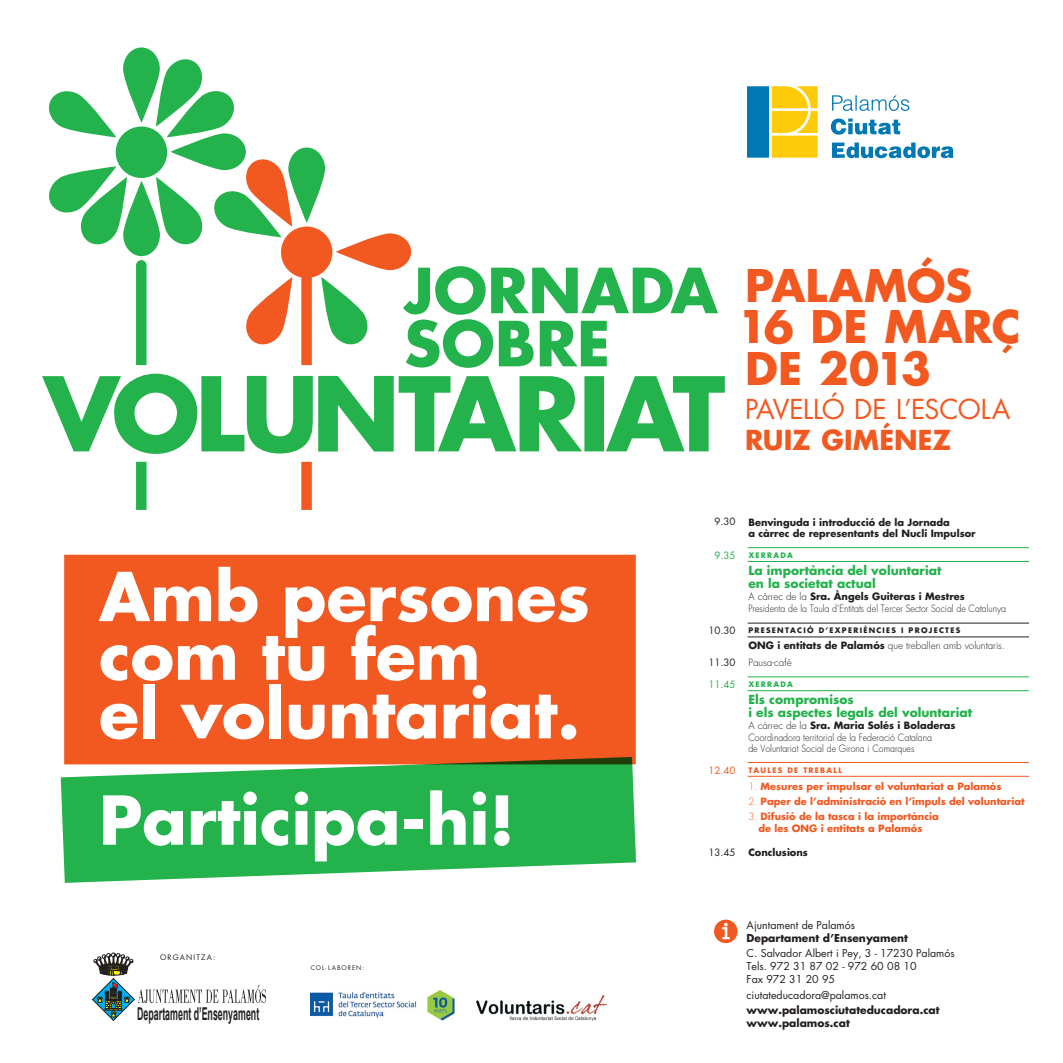
<style>
.page{position:relative;width:1063px;height:1063px;background:#fff}
.page>*{position:absolute;margin:0;border:0;box-sizing:border-box;transform-origin:0 0}
.t1{font:700 65.47px/58.6px "Futura";color:#fff}
.t2{font:700 60.45px/53.1px "Futura";color:#23b24b}
.t3{font:700 43.77px/41.3px "Futura";color:#f15921}
.t4{font:26.75px "Futura";letter-spacing:-.01em;color:#f15921}
.t5{font:700 26.75px "Futura";letter-spacing:.005em;color:#f15921}
.t6{font:700 17.73px "Arial";color:#231f20;scale:.5 1}
.t7{font:700 12.22px/13.4px "Futura";color:#23b24b}
.t8{font:10.62px/12.8px "Futura";color:#231f20}
.t9{font:700 10.62px/12.8px "Futura";color:#231f20}
.t10{font:300 9.8px/11.8px "Futura";color:#231f20}
.t11{font:700 9.8px/11.8px "Futura";color:#f15921}
.t12{font:700 9.8px/11.8px "Futura";color:#231f20}
.t13{font:9.8px "Futura";color:#231f20}
.t14{font:9.8px "Futura";color:#23b24b}
.t15{font:9.8px "Futura";color:#f15921}
.t16{font:700 7.4px "Futura";letter-spacing:.17em;color:#231f20}
.t17{font:700 7.4px "Futura";letter-spacing:.17em;color:#f15921}
.t18{font:700 7.4px "Futura";letter-spacing:.17em;color:#23b24b}
.t19{font:7.4px "Futura";letter-spacing:.16em;color:#231f20}
.t20{font:6.12px "Futura";letter-spacing:.16em;color:#231f20}
.s1{font-weight:700}
.s2{font-weight:300}
</style>
<div class="page">
<div style="left:64px;top:555px;width:572px;height:209px;background:#f15921"></div>
<svg style="left:61px;top:757px;width:575px;height:126px;fill:#23b24b"></svg>
<div style="left:584px;top:376px;width:20px;height:75px;background:#23b24b"></div>
<svg style="left:606px;top:376px;width:119px;height:75px"></svg>
<svg style="left:42px;top:47px;width:540px;height:463px"></svg>
<svg style="left:714px;top:920px;width:24px;height:23px"></svg>
<svg style="left:138px;top:985px;width:128px;height:18px"></svg>
<svg style="left:93px;top:979px;width:41px;height:41px"></svg>
<div style="left:92px;top:978px;width:43px;height:43px;border:1px solid #231f20;border-radius:50%"></div>
<svg style="left:97px;top:983px;width:32px;height:34px"></svg>
<svg style="left:94px;top:953px;width:39px;height:23px"></svg>
<img style="left:310px;top:990px;width:144px;height:31px">
<img style="left:477px;top:995px;width:129px;height:25px">
<svg style="left:747px;top:547px;width:282px;height:1px"></svg>
<svg style="left:747px;top:561px;width:282px;height:1px"></svg>
<svg style="left:747px;top:676px;width:282px;height:1px"></svg>
<svg style="left:747px;top:690px;width:282px;height:1px"></svg>
<svg style="left:747px;top:762px;width:282px;height:1px"></svg>
<svg style="left:747px;top:776px;width:282px;height:1px"></svg>
<svg style="left:747px;top:623px;width:282px;height:1px"></svg>
<svg style="left:747px;top:636px;width:282px;height:1px"></svg>
<svg style="left:832px;top:95px;width:77px;height:16px"></svg>
<svg style="left:831px;top:119px;width:69px;height:16px"></svg>
<svg style="left:832px;top:143px;width:122px;height:15px"></svg>
<div style="left:772px;top:136px;width:46px;height:22px;background:#feca0a"></div>
<div style="left:747px;top:86px;width:22px;height:72px;background:#0078b3"></div>
<svg style="left:772px;top:86px;width:46px;height:47px;background:#fed12d"></svg>
<h2 class="t2" style="left:404px;top:263px;width:315px">JORNADA<br>SOBRE</h2>
<h3 class="t3" style="left:738px;top:264px;width:285px">PALAMÓS<br>16 DE MARÇ<br>DE 2013</h3>
<h3 class="t4" style="left:745px;top:392px;width:267px">PAVELLÓ DE L’ESCOLA</h3>
<h3 class="t5" style="left:745px;top:422px;width:208px">RUIZ GIMÉNEZ</h3>
<h1 class="t1" style="left:99px;top:566px;width:492px">Amb persones com tu fem<br>el voluntariat.</h1>
<h1 class="t1" style="left:99px;top:790px;width:417px">Participa-hi!</h1>
<p class="t19" style="left:160px;top:953px;width:57px">ORGANITZA:</p>
<h3 class="t6" style="left:137px;top:1002px;width:246px">Departament d’Ensenyament</h3>
<p class="t20" style="left:311px;top:964px;width:55px">COL·LABOREN:</p>
<p class="t13" style="left:715px;top:515px;width:23px">9.30</p>
<p class="t14" style="left:715px;top:549px;width:23px">9.35</p>
<p class="t13" style="left:708px;top:625px;width:29px">10.30</p>
<p class="t13" style="left:708px;top:656px;width:29px">11.30</p>
<p class="t14" style="left:708px;top:678px;width:29px">11.45</p>
<p class="t15" style="left:708px;top:764px;width:29px">12.40</p>
<p class="t13" style="left:708px;top:846px;width:29px">13.45</p>
<p class="t12" style="left:748px;top:516px;width:229px">Benvinguda i introducció de la Jornada<br>a càrrec de representants del Nucli Impulsor</p>
<p class="t18" style="left:748px;top:550px;width:46px">XERRADA</p>
<p class="t7" style="left:748px;top:564px;width:195px">La importància del voluntariat en la societat actual</p>
<p class="t10" style="left:748px;top:591px;width:259px">A càrrec de la <span class="s1">Sra. Àngels Guiteras i Mestres<br></span>Presidenta de la Taula d’Entitats del Tercer Sector Social de Catalunya</p>
<p class="t16" style="left:748px;top:625px;width:213px">PRESENTACIÓ D’EXPERIÈNCIES I PROJECTES</p>
<p class="t10" style="left:748px;top:638px;width:258px;line-height:16.6px"><span class="s1">ONG i entitats de Palamós</span> que treballen amb voluntaris.<br>Pausa-cafè</p>
<p class="t18" style="left:748px;top:679px;width:46px">XERRADA</p>
<p class="t7" style="left:748px;top:692px;width:225px">Els compromisos<br>i els aspectes legals del voluntariat</p>
<p class="t10" style="left:748px;top:720px;width:209px">A càrrec de la <span class="s1">Sra. Maria Solés i Boladeras<br></span>Coordinadora territorial de la Federació Catalana<br>de Voluntariat Social de Girona i Comarques</p>
<p class="t17" style="left:748px;top:765px;width:95px">TAULES DE TREBALL</p>
<p class="t11" style="left:748px;top:780px;width:255px"><span class="s2">1.</span> Mesures per impulsar el voluntariat a Palamós</p>
<p class="t11" style="left:748px;top:795px;width:278px"><span class="s2">2.</span> Paper de l’administració en l’impuls del voluntariat</p>
<p class="t11" style="left:758px;top:811px;width:182px;text-indent:-10px"><span class="s2">3.</span> Difusió de la tasca i la importància de les ONG i entitats a Palamós</p>
<p class="t12" style="left:748px;top:846px;width:61px">Conclusions</p>
<p class="t8" style="left:747px;top:919px;width:110px">Ajuntament de Palamós</p>
<p class="t9" style="left:747px;top:931px;width:163px">Departament d’Ensenyament</p>
<p class="t8" style="left:747px;top:947px;width:210px">C. Salvador Albert i Pey, 3 - 17230 Palamós<br>Tels. 972 31 87 02 - 972 60 08 10<br>Fax 972 31 20 95</p>
<p class="t8" style="left:747px;top:989px;width:141px">ciutateducadora@palamos.cat</p>
<p class="t9" style="left:747px;top:1004px;width:194px">www.palamosciutateducadora.cat www.palamos.cat</p>
</div>
